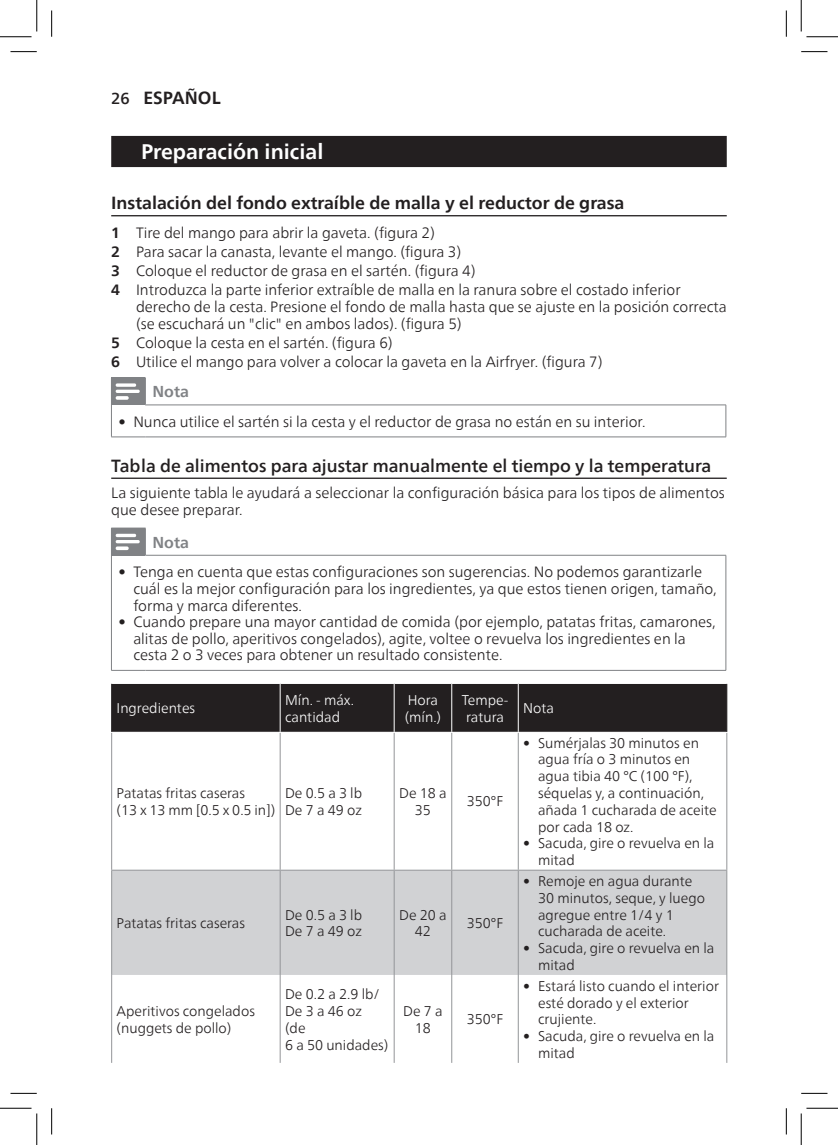
<style>
.page{position:relative;width:838px;height:1145px;background:#fff}
.page>*{position:absolute;margin:0;border:0;box-sizing:border-box;transform-origin:0 0}
.heading1{font:700 21px "Neue Frutiger World";color:#fff}
.heading2{font:700 17.5px "Neue Frutiger World";color:#231f20}
.heading2-2{font:500 17.5px "Neue Frutiger World";color:#231f20}
.Notes-caption-paragr{font:700 15.75px "Neue Frutiger World";color:#808285}
.body{font:300 14.88px/16.6px "Neue Frutiger World";color:#231f20}
.dfutable{font:300 14px/16.8px "Neue Frutiger World";color:#231f20}
.dfutable_header{font:300 14px/16.8px "Neue Frutiger World";color:#fff}
.s1{font-weight:500;font-size:15.75px}
.s2{font-weight:700}
.s3{font-weight:500}
</style>
<div class="page">
<div style="left:111px;top:136px;width:615px;height:31px;background:#231f20"></div>
<hr style="left:111px;top:215px;width:615px;height:1px;background:#231f20">
<hr style="left:111px;top:478px;width:615px;height:1px;background:#231f20">
<hr style="left:725px;top:405px;width:1px;height:32px;background:#808285">
<hr style="left:111px;top:377px;width:35px;height:1px;background:#808285">
<hr style="left:145px;top:405px;width:581px;height:1px;background:#808285">
<hr style="left:111px;top:405px;width:1px;height:32px;background:#808285">
<hr style="left:111px;top:437px;width:34px;height:1px;background:#808285">
<hr style="left:145px;top:437px;width:581px;height:1px;background:#808285">
<svg style="left:111px;top:378px;width:35px;height:27px"></svg>
<hr style="left:725px;top:555px;width:1px;height:115px;background:#808285">
<hr style="left:145px;top:555px;width:581px;height:1px;background:#808285">
<hr style="left:111px;top:555px;width:1px;height:115px;background:#808285">
<hr style="left:111px;top:670px;width:34px;height:1px;background:#808285">
<hr style="left:145px;top:670px;width:581px;height:1px;background:#808285">
<svg style="left:111px;top:528px;width:35px;height:27px"></svg>
<div style="left:112px;top:684px;width:614px;height:48px;background:#231f20"></div>
<svg style="left:112px;top:733px;width:614px;height:330px"></svg>
<div style="left:112px;top:871px;width:614px;height:104px;background:#d1d2d4"></div>
<hr style="left:393px;top:684px;width:1px;height:48px;background:#fff">
<hr style="left:451px;top:684px;width:1px;height:48px;background:#fff">
<hr style="left:517px;top:684px;width:1px;height:48px;background:#fff">
<hr style="left:111px;top:733px;width:1px;height:137px;background:#939598">
<hr style="left:280px;top:733px;width:1px;height:137px;background:#939598">
<hr style="left:393px;top:733px;width:1px;height:137px;background:#939598">
<hr style="left:451px;top:733px;width:1px;height:137px;background:#939598">
<hr style="left:517px;top:733px;width:1px;height:137px;background:#939598">
<hr style="left:726px;top:733px;width:1px;height:137px;background:#939598">
<hr style="left:111px;top:871px;width:1px;height:104px;background:#939598">
<hr style="left:280px;top:871px;width:1px;height:104px;background:#939598">
<hr style="left:393px;top:871px;width:1px;height:104px;background:#939598">
<hr style="left:451px;top:871px;width:1px;height:104px;background:#939598">
<hr style="left:517px;top:871px;width:1px;height:104px;background:#939598">
<hr style="left:726px;top:871px;width:1px;height:104px;background:#939598">
<hr style="left:111px;top:975px;width:1px;height:88px;background:#939598">
<hr style="left:280px;top:975px;width:1px;height:88px;background:#939598">
<hr style="left:393px;top:975px;width:1px;height:88px;background:#939598">
<hr style="left:451px;top:975px;width:1px;height:88px;background:#939598">
<hr style="left:517px;top:975px;width:1px;height:88px;background:#939598">
<hr style="left:726px;top:975px;width:1px;height:88px;background:#939598">
<hr style="left:280px;top:684px;width:1px;height:48px;background:#fff">
<hr style="left:111px;top:870px;width:169px;height:1px;background:#939598">
<hr style="left:280px;top:870px;width:114px;height:1px;background:#939598">
<hr style="left:394px;top:870px;width:57px;height:1px;background:#939598">
<hr style="left:451px;top:870px;width:67px;height:1px;background:#939598">
<hr style="left:518px;top:870px;width:209px;height:1px;background:#939598">
<hr style="left:111px;top:684px;width:1px;height:48px;background:#231f20">
<hr style="left:726px;top:684px;width:1px;height:48px;background:#231f20">
<svg style="left:10px;top:51px;width:27px;height:1px"></svg>
<svg style="left:801px;top:51px;width:26px;height:1px"></svg>
<svg style="left:10px;top:1093px;width:27px;height:1px"></svg>
<svg style="left:801px;top:1093px;width:26px;height:1px"></svg>
<svg style="left:51px;top:10px;width:1px;height:27px"></svg>
<svg style="left:51px;top:1108px;width:1px;height:26px"></svg>
<svg style="left:786px;top:10px;width:1px;height:27px"></svg>
<svg style="left:786px;top:1108px;width:1px;height:26px"></svg>
<hr style="left:0;top:36px;width:32px;height:1px;background:#000">
<hr style="left:806px;top:36px;width:31px;height:1px;background:#000">
<hr style="left:0;top:1108px;width:32px;height:1px;background:#000">
<hr style="left:806px;top:1108px;width:31px;height:1px;background:#000">
<hr style="left:36px;top:0;width:1px;height:31px;background:#000">
<hr style="left:36px;top:1113px;width:1px;height:32px;background:#000">
<hr style="left:800px;top:0;width:1px;height:31px;background:#000">
<hr style="left:800px;top:1113px;width:1px;height:32px;background:#000">
<p class="heading2" style="left:111px;top:83px;width:111px"><span class="s1">26</span> ESPAÑOL</p>
<p class="heading1" style="left:141px;top:133px;width:184px">Preparación inicial</p>
<p class="heading2" style="left:111px;top:188px;width:514px">Instalación del fondo extraíble de malla y el reductor de grasa</p>
<p class="body" style="left:111px;top:225px;width:325px"><span class="s2">1</span> Tire del mango para abrir la gaveta. (figura 2)</p>
<p class="body" style="left:111px;top:244px;width:351px"><span class="s2">2</span> Para sacar la canasta, levante el mango. (figura 3)</p>
<p class="body" style="left:111px;top:263px;width:365px"><span class="s2">3</span> Coloque el reductor de grasa en el sartén. (figura 4)</p>
<p class="body" style="left:136px;top:282px;width:592px;text-indent:-25px"><span class="s2">4</span> Introduzca la parte inferior extraíble de malla en la ranura sobre el costado inferior derecho de la cesta. Presione el fondo de malla hasta que se ajuste en la posición correcta (se escuchará un "clic" en ambos lados). (figura 5)</p>
<p class="body" style="left:111px;top:334px;width:283px"><span class="s2">5</span> Coloque la cesta en el sartén. (figura 6)</p>
<p class="body" style="left:111px;top:354px;width:492px"><span class="s2">6</span> Utilice el mango para volver a colocar la gaveta en la Airfryer. (figura 7)</p>
<p class="Notes-caption-paragr" style="left:152px;top:378px;width:38px">Nota</p>
<p class="body" style="left:118px;top:414px;width:528px"><span class="s3">•</span> Nunca utilice el sartén si la cesta y el reductor de grasa no están en su interior.</p>
<p class="heading2-2" style="left:111px;top:451px;width:601px">Tabla de alimentos para ajustar manualmente el tiempo y la temperatura</p>
<p class="body" style="left:111px;top:485px;width:615px">La siguiente tabla le ayudará a seleccionar la configuración básica para los tipos de alimentos que desee preparar.</p>
<p class="Notes-caption-paragr" style="left:152px;top:528px;width:38px">Nota</p>
<p class="body" style="left:133px;top:564px;width:584px;text-indent:-15px"><span class="s3">•</span> Tenga en cuenta que estas configuraciones son sugerencias. No podemos garantizarle cuál es la mejor configuración para los ingredientes, ya que estos tienen origen, tamaño, forma y marca diferentes.</p>
<p class="body" style="left:133px;top:614px;width:583px;text-indent:-15px"><span class="s3">•</span> Cuando prepare una mayor cantidad de comida (por ejemplo, patatas fritas, camarones, alitas de pollo, aperitivos congelados), agite, voltee o revuelva los ingredientes en la cesta 2 o 3 veces para obtener un resultado consistente.</p>
<p class="dfutable_header" style="left:117px;top:700px;width:80px">Ingredientes</p>
<p class="dfutable_header" style="left:285px;top:692px;width:70px">Mín. - máx. cantidad</p>
<p class="dfutable_header" style="left:408px;top:692px;width:32px">Hora</p>
<p class="dfutable_header" style="left:461px;top:692px;width:48px;text-align:center">Tempe&shy;ratura</p>
<p class="dfutable_header" style="left:523px;top:700px;width:32px">Nota</p>
<p class="dfutable_header" style="left:405px;top:708px;width:38px">(mín.)</p>
<p class="dfutable" style="left:117px;top:785px;width:160px">Patatas fritas caseras<br>(13 x 13 mm [0.5 x 0.5 in])</p>
<p class="dfutable" style="left:285px;top:785px;width:78px">De 0.5 a 3 lb</p>
<p class="dfutable" style="left:285px;top:802px;width:78px">De 7 a 49 oz</p>
<p class="dfutable" style="left:399px;top:785px;width:49px;text-align:center">De 18 a<br>35</p>
<p class="dfutable" style="left:467px;top:793px;width:38px">350°F</p>
<p class="dfutable" style="left:117px;top:915px;width:130px">Patatas fritas caseras</p>
<p class="dfutable" style="left:117px;top:1003px;width:140px">Aperitivos congelados</p>
<p class="dfutable" style="left:117px;top:1020px;width:116px">(nuggets de pollo)</p>
<p class="dfutable" style="left:285px;top:906px;width:78px">De 0.5 a 3 lb</p>
<p class="dfutable" style="left:285px;top:923px;width:78px">De 7 a 49 oz</p>
<p class="dfutable" style="left:399px;top:906px;width:49px;text-align:center">De 20 a<br>42</p>
<p class="dfutable" style="left:467px;top:915px;width:38px">350°F</p>
<p class="dfutable" style="left:285px;top:986px;width:96px">De 0.2 a 2.9 lb/</p>
<p class="dfutable" style="left:285px;top:1003px;width:78px">De 3 a 46 oz</p>
<p class="dfutable" style="left:285px;top:1020px;width:105px">(de<br>6 a 50 unidades)</p>
<p class="dfutable" style="left:403px;top:1003px;width:41px;text-align:center">De 7 a<br>18</p>
<p class="dfutable" style="left:467px;top:1011px;width:38px">350°F</p>
<p class="dfutable" style="left:538px;top:734px;width:180px;text-indent:-15px"><span class="s3">•</span> Sumérjalas 30 minutos en agua fría o 3 minutos en agua tibia 40 °C (100 °F), séquelas y, a continuación, añada 1 cucharada de aceite por cada 18 oz.</p>
<p class="dfutable" style="left:538px;top:835px;width:178px;text-indent:-15px"><span class="s3">•</span> Sacuda, gire o revuelva en la mitad</p>
<p class="dfutable" style="left:538px;top:873px;width:168px;text-indent:-15px"><span class="s3">•</span> Remoje en agua durante<br>30 minutos, seque, y luego agregue entre 1/4 y 1 cucharada de aceite.</p>
<p class="dfutable" style="left:538px;top:940px;width:178px;text-indent:-15px"><span class="s3">•</span> Sacuda, gire o revuelva en la mitad</p>
<p class="dfutable" style="left:538px;top:978px;width:182px;text-indent:-15px"><span class="s3">•</span> Estará listo cuando el interior esté dorado y el exterior crujiente.</p>
<p class="dfutable" style="left:538px;top:1028px;width:178px;text-indent:-15px"><span class="s3">•</span> Sacuda, gire o revuelva en la mitad</p>
</div>
